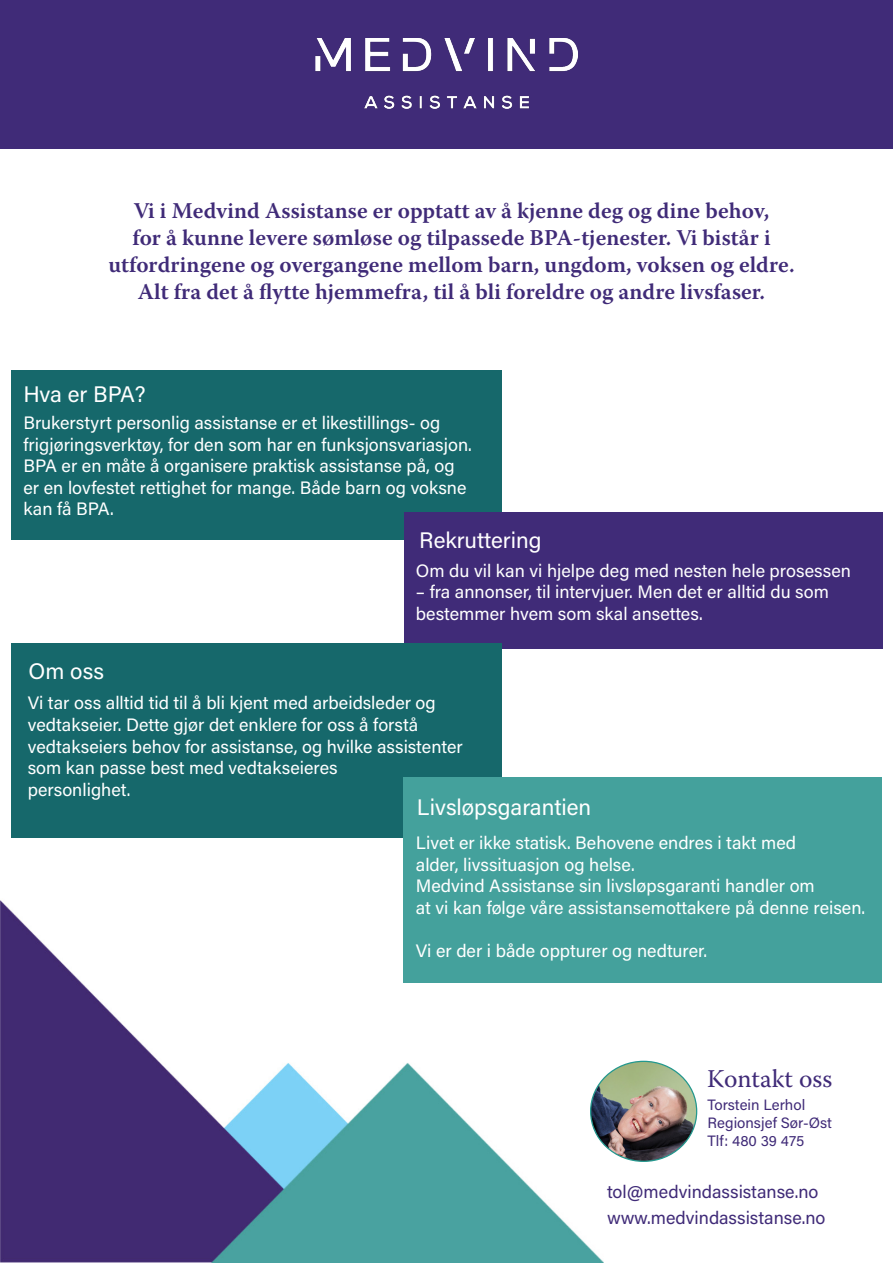
<style>
.page{position:relative;width:893px;height:1263px;background:#fff}
.page>*{position:absolute;margin:0;border:0;box-sizing:border-box;transform-origin:0 0}
.t1{font:25.5px "Warnock Pro";color:#402b78}
.t2{font:600 22.5px/27px "Warnock Pro";color:#402b78;text-align:center}
.t3{font:22.5px "Acumin Pro";color:#fff}
.t4{font:18px/21.6px "Acumin Pro";color:#fff}
.t5{font:18px "Acumin Pro";color:#402b78}
.t6{font:15px "Acumin Pro";color:#402b78}
</style>
<div class="page">
<img style="left:0;top:649px;width:604px;height:614px">
<div style="left:0;top:0;width:893px;height:148px;background:#402b78"></div>
<div style="left:12px;top:371px;width:490px;height:169px;background:#16686b"></div>
<img style="left:315px;top:38px;width:262px;height:71px">
<div style="left:405px;top:512px;width:478px;height:137px;background:#402b78"></div>
<img style="left:591px;top:1061px;width:106px;height:100px">
<div style="left:12px;top:643px;width:490px;height:195px;background:#16686b"></div>
<div style="left:403px;top:777px;width:478px;height:205px;background:#44a19c"></div>
<p class="t2" style="left:109px;top:197px;width:687px">Vi i Medvind Assistanse er opptatt av å kjenne deg og dine behov,<br>for å kunne levere sømløse og tilpassede BPA-tjenester. Vi bistår i utfordringene og overgangene mellom barn, ungdom, voksen og eldre.<br>Alt fra det å flytte hjemmefra, til å bli foreldre og andre livsfaser.</p>
<p class="t3" style="left:23px;top:379px;width:124px">Hva er BPA?</p>
<p class="t4" style="left:24px;top:411px;width:450px">Brukerstyrt personlig assistanse er et likestillings- og frigjøringsverktøy, for den som har en funksjonsvariasjon.<br>BPA er en måte å organisere praktisk assistanse på, og er en lovfestet rettighet for mange. Både barn og voksne kan få BPA.</p>
<p class="t3" style="left:419px;top:524px;width:124px">Rekruttering</p>
<p class="t3" style="left:29px;top:655px;width:77px">Om oss</p>
<p class="t4" style="left:416px;top:559px;width:437px">Om du vil kan vi hjelpe deg med nesten hele prosessen</p>
<p class="t4" style="left:416px;top:580px;width:415px">– fra annonser, til intervjuer. Men det er alltid du som bestemmer hvem som skal ansettes.</p>
<p class="t4" style="left:28px;top:691px;width:437px">Vi tar oss alltid tid til å bli kjent med arbeidsleder og vedtakseier. Dette gjør det enklere for oss å forstå vedtakseiers behov for assistanse, og hvilke assistenter som kan passe best med vedtakseieres</p>
<p class="t4" style="left:28px;top:778px;width:104px">personlighet.</p>
<p class="t3" style="left:417px;top:792px;width:176px">Livsløpsgarantien</p>
<p class="t4" style="left:416px;top:831px;width:382px">Livet er ikke statisk. Behovene endres i takt med</p>
<p class="t4" style="left:416px;top:853px;width:220px">alder, livssituasjon og helse.</p>
<p class="t4" style="left:416px;top:874px;width:401px">Medvind Assistanse sin livsløpsgaranti handler om</p>
<p class="t4" style="left:416px;top:896px;width:451px">at vi kan følge våre assistansemottakere på denne reisen.</p>
<p class="t4" style="left:416px;top:939px;width:293px">Vi er der i både oppturer og nedturer.</p>
<p class="t1" style="left:707px;top:1063px;width:127px">Kontakt oss</p>
<p class="t6" style="left:707px;top:1094px;width:99px">Torstein Lerhol</p>
<p class="t6" style="left:707px;top:1112px;width:126px">Regionsjef Sør-Øst</p>
<p class="t6" style="left:707px;top:1130px;width:98px">Tlf: 480 39 475</p>
<p class="t5" style="left:607px;top:1179px;width:213px">tol@medvindassistanse.no</p>
<p class="t5" style="left:607px;top:1205px;width:220px">www.medvindassistanse.no</p>
</div>
